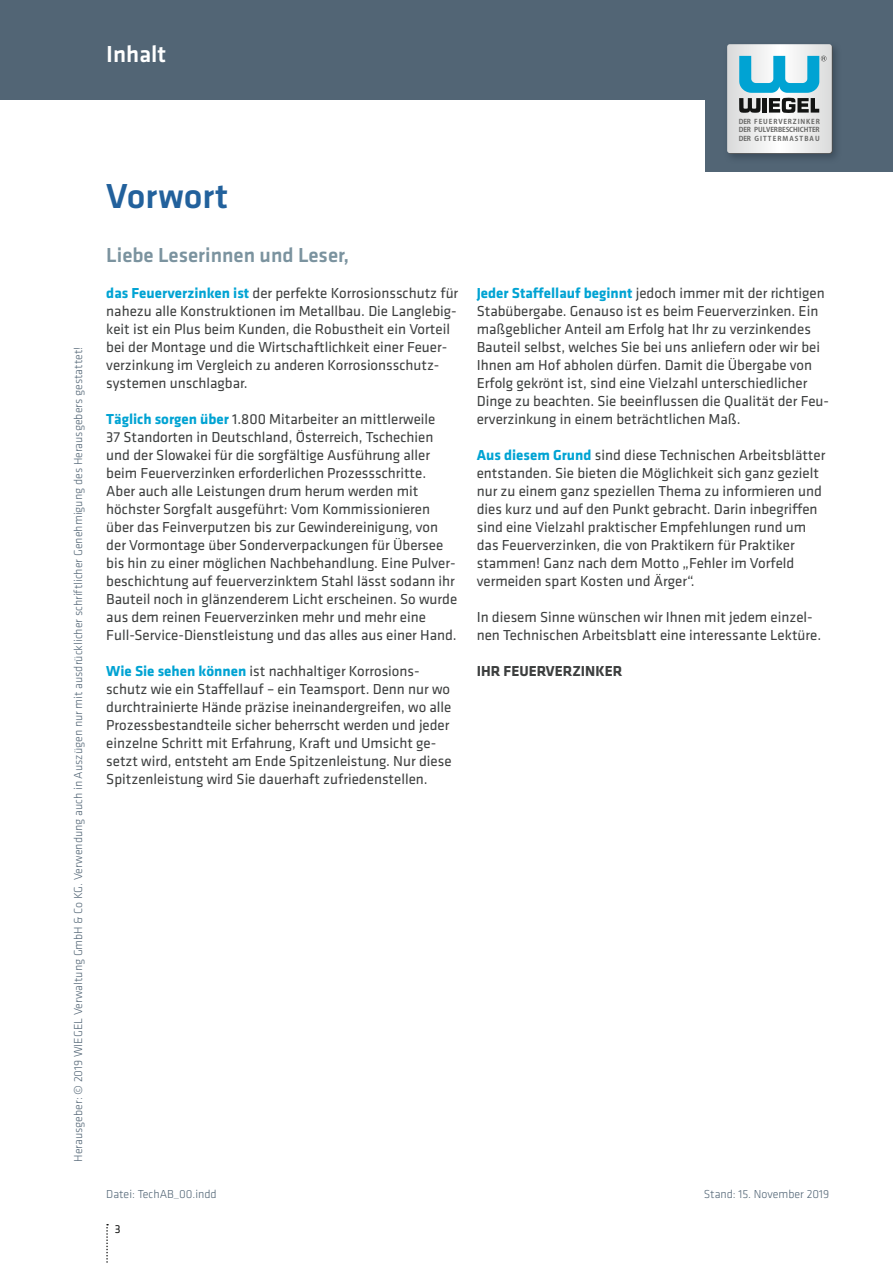
<style>
.page{position:relative;width:893px;height:1263px;background:#fff}
.page>*{position:absolute;margin:0;border:0;box-sizing:border-box;transform-origin:0 0}
.t1{font:500 36px "Klavika";color:#22619c}
.t2{font:500 24px "Klavika";color:#fff}
.t3{font:500 21px "Klavika";color:#7b939f}
.t4{font:15px/18px "Klavika";color:#3d3f3f}
.t5{font:700 15px "Klavika";color:#3d3f3f}
.t6{font:300 12px "Klavika";color:#526575}
.t7{font:12px "Klavika";color:#131413}
.t8{font:700 6.75px/8.7px "Koz Go Pro";letter-spacing:.06em;color:#686867;text-align:justify}
.s1{font-weight:700;color:#00a3d3}
</style>
<div class="page">
<svg style="left:106px;top:1224px;width:2px;height:39px"></svg>
<div style="left:0;top:0;width:893px;height:100px;background:#526575"></div>
<div style="left:706px;top:59px;width:187px;height:113px;background:#526575"></div>
<div style="left:723px;top:40px;width:120px;height:124px;background:#273644;opacity:.5"></div>
<svg style="left:727px;top:44px;width:105px;height:109px;background:#b8d1d8"></svg>
<h2 class="t2" style="left:106px;top:40px;width:61px">Inhalt</h2>
<p class="t6" style="left:72px;top:1162px;width:817px;rotate:-90deg">Herausgeber: © 2019 WIEGEL Verwaltung GmbH &amp; Co KG. Verwendung auch in Auszügen nur mit ausdrücklicher schriftlicher Genehmigung des Herausgebers gestattet!</p>
<h1 class="t1" style="left:106px;top:176px;width:123px">Vorwort</h1>
<h3 class="t3" style="left:106px;top:243px;width:244px">Liebe Leserinnen und Leser,</h3>
<p class="t4" style="left:106px;top:284px;width:353px"><span class="s1">das Feuerverzinken ist</span> der perfekte Korrosionsschutz für nahezu alle Konstruktionen im Metallbau. Die Langlebig&shy;keit ist ein Plus beim Kunden, die Robustheit ein Vorteil bei der Montage und die Wirtschaftlichkeit einer Feuer&shy;verzinkung im Vergleich zu anderen Korrosionsschutz&shy;systemen unschlagbar.</p>
<p class="t4" style="left:106px;top:410px;width:352px"><span class="s1">Täglich sorgen über</span> 1.800 Mitarbeiter an mittlerweile<br>37 Standorten in Deutschland, Österreich, Tschechien und der Slowakei für die sorgfältige Ausführung aller beim Feuerverzinken erforderlichen Prozessschritte.<br>Aber auch alle Leistungen drum herum werden mit höchster Sorgfalt ausgeführt: Vom Kommissionieren über das Feinverputzen bis zur Gewindereinigung, von der Vormontage über Sonderverpackungen für Übersee bis hin zu einer möglichen Nachbehandlung. Eine Pulver&shy;beschichtung auf feuerverzinktem Stahl lässt sodann ihr Bauteil noch in glänzenderem Licht erscheinen. So wurde aus dem reinen Feuerverzinken mehr und mehr eine Full-Service-Dienstleistung und das alles aus einer Hand.</p>
<p class="t4" style="left:106px;top:662px;width:347px"><span class="s1">Wie Sie sehen können</span> ist nachhaltiger Korrosions&shy;schutz wie ein Staffellauf – ein Teamsport. Denn nur wo durchtrainierte Hände präzise ineinandergreifen, wo alle Prozessbestandteile sicher beherrscht werden und jeder einzelne Schritt mit Erfahrung, Kraft und Umsicht ge&shy;setzt wird, entsteht am Ende Spitzenleistung. Nur diese Spitzenleistung wird Sie dauerhaft zufriedenstellen.</p>
<p class="t8" style="left:739px;top:118px;width:83px">DER FEUERVERZINKER DER PULVERBESCHICHTER DER GITTERMASTBAU</p>
<p class="t4" style="left:477px;top:284px;width:354px"><span class="s1">Jeder Staffellauf beginnt</span> jedoch immer mit der richtigen Stabübergabe. Genauso ist es beim Feuerverzinken. Ein maßgeblicher Anteil am Erfolg hat Ihr zu verzinkendes Bauteil selbst, welches Sie bei uns anliefern oder wir bei Ihnen am Hof abholen dürfen. Damit die Übergabe von Erfolg gekrönt ist, sind eine Vielzahl unterschiedlicher Dinge zu beachten. Sie beeinflussen die Qualität der Feu&shy;erverzinkung in einem beträchtlichen Maß.</p>
<p class="t4" style="left:477px;top:446px;width:350px"><span class="s1">Aus diesem Grund</span> sind diese Technischen Arbeitsblätter entstanden. Sie bieten die Möglichkeit sich ganz gezielt nur zu einem ganz speziellen Thema zu informieren und dies kurz und auf den Punkt gebracht. Darin inbegriffen sind eine Vielzahl praktischer Empfehlungen rund um das Feuerverzinken, die von Praktikern für Praktiker stammen! Ganz nach dem Motto „Fehler im Vorfeld vermeiden spart Kosten und Ärger“.</p>
<p class="t4" style="left:477px;top:608px;width:346px">In diesem Sinne wünschen wir Ihnen mit jedem einzel&shy;nen Technischen Arbeitsblatt eine interessante Lektüre.</p>
<p class="t5" style="left:477px;top:663px;width:147px">IHR FEUERVERZINKER</p>
<p class="t6" style="left:106px;top:1187px;width:112px">Datei: TechAB_00.indd</p>
<p class="t6" style="left:704px;top:1187px;width:127px">Stand: 15. November 2019</p>
<p class="t7" style="left:115px;top:1223px;width:7px">3</p>
</div>
